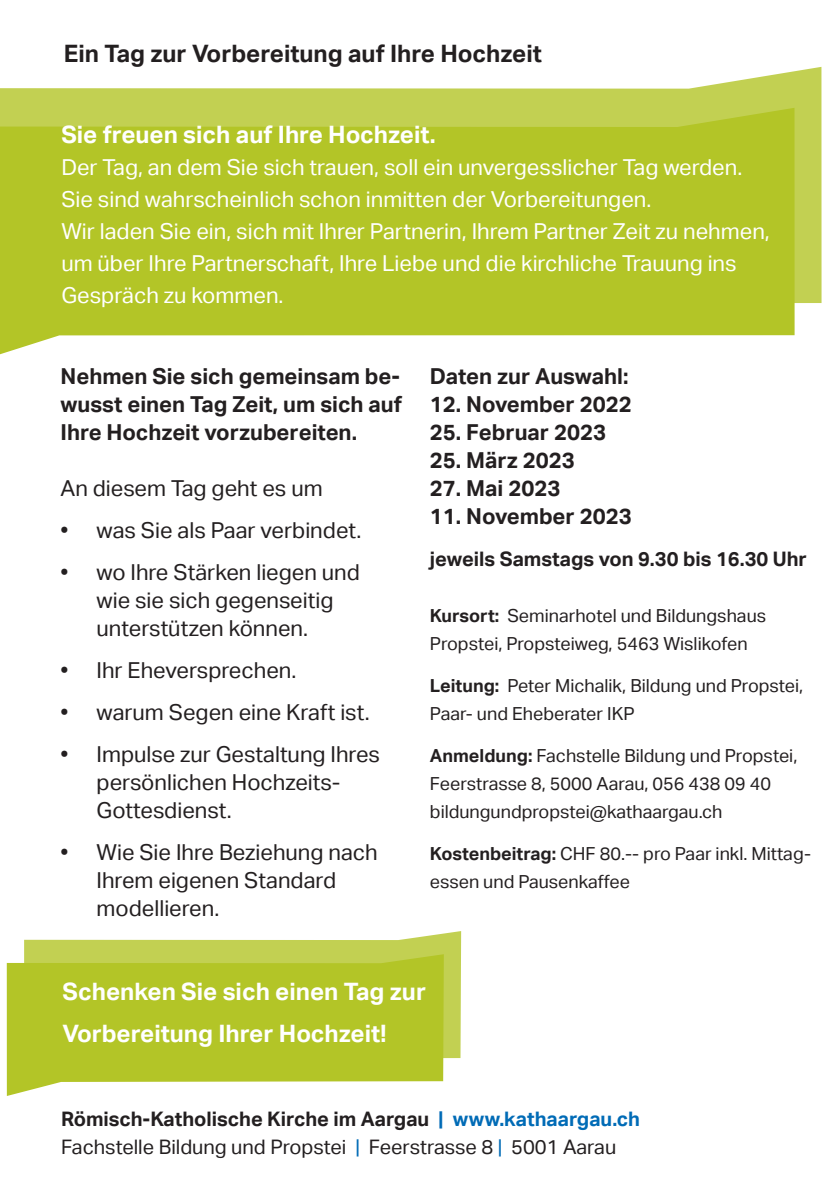
<style>
.page{position:relative;width:840px;height:1191px;background:#fff}
.page>*{position:absolute;margin:0;border:0;box-sizing:border-box;transform-origin:0 0}
.t1{font:700 24px/42px "Aktiv Grotesk";color:#fff}
.t2{font:700 24px "Aktiv Grotesk";color:#231f20}
.t3{font:22px/28px "Aktiv Grotesk";color:#231f20}
.t4{font:22px/32px "Aktiv Grotesk";color:#fff}
.t5{font:700 22px/28px "Aktiv Grotesk";color:#231f20;text-align:justify}
.t6{font:20px/28px "Aktiv Grotesk";color:#231f20}
.t7{font:700 20px "Aktiv Grotesk";color:#231f20}
.t8{font:18px/28px "Aktiv Grotesk";color:#231f20}
.s1{font-weight:700}
.s2{font-weight:700;color:#006bb6}
.s3{color:#006bb6}
</style>
<div class="page">
<svg style="left:7px;top:963px;width:436px;height:133px;fill:#b3c527"></svg>
<svg style="left:0;top:328px;width:794px;height:26px"></svg>
<svg style="left:24px;top:931px;width:437px;height:141px;background:#baca3c"></svg>
<svg style="left:0;top:67px;width:821px;height:261px;background:#bbcb3f"></svg>
<h1 class="t2" style="left:64px;top:40px;width:479px">Ein Tag zur Vorbereitung auf Ihre Hochzeit</h1>
<h1 class="t1" style="left:61px;top:113px;width:376px">Sie freuen sich auf Ihre Hochzeit.</h1>
<p class="t4" style="left:61px;top:151px;width:709px">Der Tag, an dem Sie sich trauen, soll ein unvergesslicher Tag werden.<br>Sie sind wahrscheinlich schon inmitten der Vorbereitungen.<br>Wir laden Sie ein, sich mit Ihrer Partnerin, Ihrem Partner Zeit zu nehmen, um über Ihre Partnerschaft, Ihre Liebe und die kirchliche Trauung ins Gespräch zu kommen.</p>
<p class="t5" style="left:60px;top:362px;width:343px">Nehmen Sie sich gemeinsam be&shy;wusst einen Tag Zeit, um sich auf Ihre Hochzeit vorzubereiten.</p>
<p class="t3" style="left:60px;top:474px;width:263px">An diesem Tag geht es um</p>
<p class="t3" style="left:60px;top:516px;width:302px">• was Sie als Paar verbindet.</p>
<p class="t3" style="left:96px;top:558px;width:265px;text-indent:-36px">• wo Ihre Stärken liegen und wie sie sich gegenseitig unterstützen können.</p>
<p class="t3" style="left:60px;top:656px;width:237px">• Ihr Eheversprechen.</p>
<p class="t3" style="left:60px;top:698px;width:310px">• warum Segen eine Kraft ist.</p>
<p class="t3" style="left:96px;top:740px;width:285px;text-indent:-36px">• Impulse zur Gestaltung Ihres persönlichen Hochzeits-<br>Gottesdienst.</p>
<p class="t3" style="left:96px;top:838px;width:282px;text-indent:-36px">• Wie Sie Ihre Beziehung nach<br>Ihrem eigenen Standard modellieren.</p>
<p class="t5" style="left:429px;top:362px;width:200px">Daten zur Auswahl:</p>
<p class="t5" style="left:429px;top:390px;width:203px">12. November 2022</p>
<p class="t5" style="left:429px;top:418px;width:178px">25. Februar 2023</p>
<p class="t5" style="left:429px;top:446px;width:146px">25. März 2023</p>
<p class="t5" style="left:429px;top:474px;width:132px">27. Mai 2023</p>
<p class="t5" style="left:429px;top:502px;width:203px">11. November 2023</p>
<p class="t7" style="left:429px;top:547px;width:378px">jeweils Samstags von 9.30 bis 16.30 Uhr</p>
<p class="t8" style="left:429px;top:602px;width:337px"><span class="s1">Kursort:</span> Seminarhotel und Bildungshaus<br>Propstei, Propsteiweg, 5463 Wislikofen</p>
<p class="t8" style="left:429px;top:672px;width:374px"><span class="s1">Leitung:</span> Peter Michalik, Bildung und Propstei,<br>Paar- und Eheberater IKP</p>
<p class="t8" style="left:429px;top:742px;width:369px"><span class="s1">Anmeldung:</span> Fachstelle Bildung und Propstei,<br>Feerstrasse 8, 5000 Aarau, 056 438 09 40 bildungundpropstei@kathaargau.ch</p>
<p class="t8" style="left:429px;top:840px;width:382px"><span class="s1">Kostenbeitrag:</span> CHF 80.-- pro Paar inkl. Mittag&shy;essen und Pausenkaffee</p>
<h1 class="t1" style="left:62px;top:971px;width:365px">Schenken Sie sich einen Tag zur<br>Vorbereitung Ihrer Hochzeit!</h1>
<p class="t6" style="left:61px;top:1105px;width:580px"><span class="s1">Römisch-Katholische Kirche im Aargau</span> <span class="s2">| www.kathaargau.ch<br></span>Fachstelle Bildung und Propstei <span class="s3">|</span> Feerstrasse 8 <span class="s3">|</span> 5001 Aarau</p>
</div>
